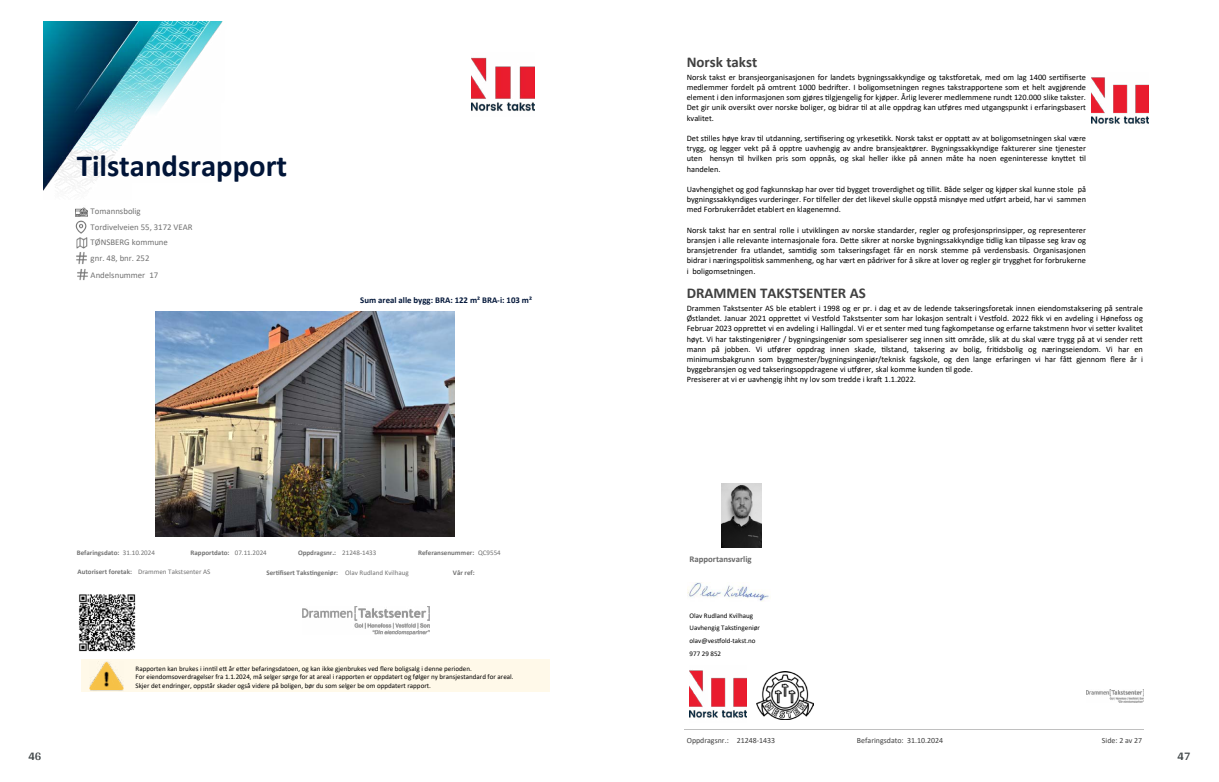
<style>
.page{position:relative;width:1219px;height:782px;background:#fff}
.page>*{position:absolute;margin:0;border:0;box-sizing:border-box;transform-origin:0 0}
.t1{font:700 30.7px "Calibri";color:#011538}
.t2{font:700 14.9px "Calibri";color:#404040}
.t3{font:700 12px "Arya";color:#414749}
.t4{font:8.8px/16.4px "Calibri";color:#727272}
.t5{font:700 8.8px "Calibri";color:#011538}
.t6{font:700 8.8px "Calibri";color:#696969}
.t7{font:8.3px/10.2px "Calibri";color:#000;text-align:justify}
.t8{font:7.9px "Calibri";color:#404040}
.t9{font:7px/8.6px "Calibri";color:#000}
.t10{font:700 7px "Calibri";color:#727272}
.t11{font:7px "Calibri";color:#727272}
.s1{font-weight:400}
.s2{font-weight:700}
</style>
<div class="page">
<img style="left:43px;top:21px;width:180px;height:170px">
<img style="left:471px;top:57px;width:64px;height:54px">
<img style="left:79px;top:594px;width:57px;height:58px">
<img style="left:155px;top:312px;width:299px;height:224px">
<img style="left:303px;top:606px;width:126px;height:28px">
<div style="left:81px;top:658px;width:469px;height:33px;background:#fff9e9"></div>
<img style="left:90px;top:661px;width:34px;height:30px">
<svg style="left:75px;top:207px;width:13px;height:74px"></svg>
<img style="left:1091px;top:77px;width:57px;height:47px">
<img style="left:721px;top:484px;width:41px;height:63px">
<img style="left:688px;top:582px;width:81px;height:19px">
<img style="left:1087px;top:689px;width:56px;height:12px">
<img style="left:690px;top:670px;width:56px;height:48px">
<img style="left:757px;top:671px;width:57px;height:48px">
<hr style="left:684px;top:728px;width:460px;height:1px;background:#c0c0c0">
<h1 class="t1" style="left:77px;top:144px;width:212px">Tilstandsrapport</h1>
<p class="t4" style="left:91px;top:203px;width:52px">Tomannsbolig</p>
<p class="t4" style="left:91px;top:219px;width:104px">Tordivelveien 55, 3172 VEAR</p>
<p class="t4" style="left:91px;top:250px;width:69px">gnr. 48, bnr. 252<br>Andelsnummer 17</p>
<p class="t4" style="left:91px;top:234px;width:79px">TØNSBERG kommune</p>
<p class="t5" style="left:360px;top:293px;width:173px">Sum areal alle bygg: BRA: 122 m² BRA-i: 103 m²</p>
<h3 class="t3" style="left:28px;top:749px;width:15px">46</h3>
<p class="t10" style="left:77px;top:547px;width:80px">Befaringsdato: <span class="s1">31.10.2024</span></p>
<p class="t10" style="left:191px;top:547px;width:78px">Rapportdato: <span class="s1">07.11.2024</span></p>
<p class="t10" style="left:298px;top:547px;width:80px">Oppdragsnr.: <span class="s1">21248-1433</span></p>
<p class="t11" style="left:78px;top:566px;width:134px"><span class="s2">Autorisert foretak:</span> Drammen Takstsenter AS</p>
<p class="t10" style="left:266px;top:567px;width:144px">Ser琀椀昀椀sert Taks琀椀ngeniør: <span class="s1">Olav Rudland Kvilhaug</span></p>
<p class="t10" style="left:418px;top:547px;width:84px">Referansenummer: <span class="s1">QC9554</span></p>
<p class="t10" style="left:453px;top:567px;width:23px">Vår ref:</p>
<p class="t9" style="left:136px;top:663px;width:379px">Rapporten kan brukes i inn琀椀l e琀琀 år e琀琀er befaringsdatoen, og kan ikke gjenbrukes ved 昀氀ere boligsalg i denne perioden.<br>For eiendomsoverdragelser fra 1.1.2024, må selger sørge for at areal i rapporten er oppdatert og følger ny bransjestandard for areal.<br>Skjer det endringer, oppstår skader også videre på boligen, bør du som selger be om oppdatert rapport.</p>
<h2 class="t2" style="left:687px;top:52px;width:72px">Norsk takst</h2>
<p class="t7" style="left:687px;top:72px;width:401px">Norsk takst er bransjeorganisasjonen for landets bygningssakkyndige og taks琀昀oretak, med om lag 1400 ser琀椀昀椀serte medlemmer fordelt på omtrent 1000 bedri昀琀er. I boligomsetningen regnes takstrapportene som et helt avgjørende element i den informasjonen som gjøres 琀椀lgjengelig for kjøper. Årlig leverer medlemmene rundt 120.000 slike takster.<br>Det gir unik oversikt over norske boliger, og bidrar 琀椀l at alle oppdrag kan u琀昀øres med utgangspunkt i erfaringsbasert kvalitet.</p>
<p class="t7" style="left:687px;top:133px;width:401px">Det s琀椀lles høye krav 琀椀l utdanning, ser琀椀昀椀sering og yrkese琀椀kk. Norsk takst er oppta琀琀 av at boligomsetningen skal være trygg, og legger vekt på å opptre uavhengig av andre bransjeaktører. Bygningssakkyndige fakturerer sine tjenester uten hensyn 琀椀l hvilken pris som oppnås, og skal heller ikke på annen måte ha noen egeninteresse kny琀琀et 琀椀l handelen.</p>
<p class="t7" style="left:687px;top:184px;width:401px">Uavhengighet og god fagkunnskap har over 琀椀d bygget troverdighet og 琀椀llit. Både selger og kjøper skal kunne stole på bygningssakkyndiges vurderinger. For 琀椀lfeller der det likevel skulle oppstå misnøye med u琀昀ørt arbeid, har vi sammen med Forbrukerrådet etablert en klagenemnd.</p>
<p class="t7" style="left:687px;top:224px;width:401px">Norsk takst har en sentral rolle i utviklingen av norske standarder, regler og profesjonsprinsipper, og representerer bransjen i alle relevante internasjonale fora. De琀琀e sikrer at norske bygningssakkyndige 琀椀dlig kan 琀椀lpasse seg krav og bransjetrender fra utlandet, sam琀椀dig som takseringsfaget får en norsk stemme på verdensbasis. Organisasjonen bidrar i næringspoli琀椀sk sammenheng, og har vært en pådriver for å sikre at lover og regler gir trygghet for forbrukerne i boligomsetningen.</p>
<h2 class="t2" style="left:687px;top:283px;width:181px">DRAMMEN TAKSTSENTER AS</h2>
<p class="t7" style="left:687px;top:303px;width:458px;text-align:left">Drammen Takstsenter AS ble etablert i 1998 og er pr. i dag et av de ledende takseringsforetak innen eiendomstaksering på sentrale Østlandet. Januar 2021 oppre琀琀et vi Ves琀昀old Takstsenter som har lokasjon sentralt i Ves琀昀old. 2022 昀椀kk vi en avdeling i Hønefoss og Februar 2023 oppre琀琀et vi en avdeling i Hallingdal. Vi er et senter med tung fagkompetanse og erfarne takstmenn hvor vi se琀琀er kvalitet høyt. Vi har taks琀椀ngeniører / bygningsingeniør som spesialiserer seg innen si琀琀 område, slik at du skal være trygg på at vi sender re琀琀mann på jobben. Vi u琀昀ører oppdrag innen skade, 琀椀lstand, taksering av bolig, fri琀椀dsbolig og næringseiendom. Vi har en minimumsbakgrunn som byggmester/bygningsingeniør/teknisk fagskole, og den lange erfaringen vi har få琀琀 gjennom 昀氀ere år i byggebransjen og ved takseringsoppdragene vi u琀昀ører, skal komme kunden 琀椀l gode.<br>Presiserer at vi er uavhengig ihht ny lov som tredde i kra昀琀 1.1.2022.</p>
<p class="t6" style="left:690px;top:553px;width:64px">Rapportansvarlig</p>
<p class="t9" style="left:690px;top:610px;width:65px">Olav Rudland Kvilhaug</p>
<p class="t9" style="left:690px;top:621px;width:72px;line-height:12.6px">Uavhengig Taks琀椀ngeniør olav@ves琀昀old-takst.no</p>
<p class="t9" style="left:690px;top:648px;width:33px">977 29 852</p>
<p class="t8" style="left:687px;top:735px;width:90px">Oppdragsnr.: 21248-1433</p>
<p class="t8" style="left:857px;top:735px;width:88px">Befaringsdato: 31.10.2024</p>
<p class="t8" style="left:1102px;top:735px;width:42px">Side: 2 av 27</p>
<h3 class="t3" style="left:1177px;top:749px;width:15px">47</h3>
</div>
